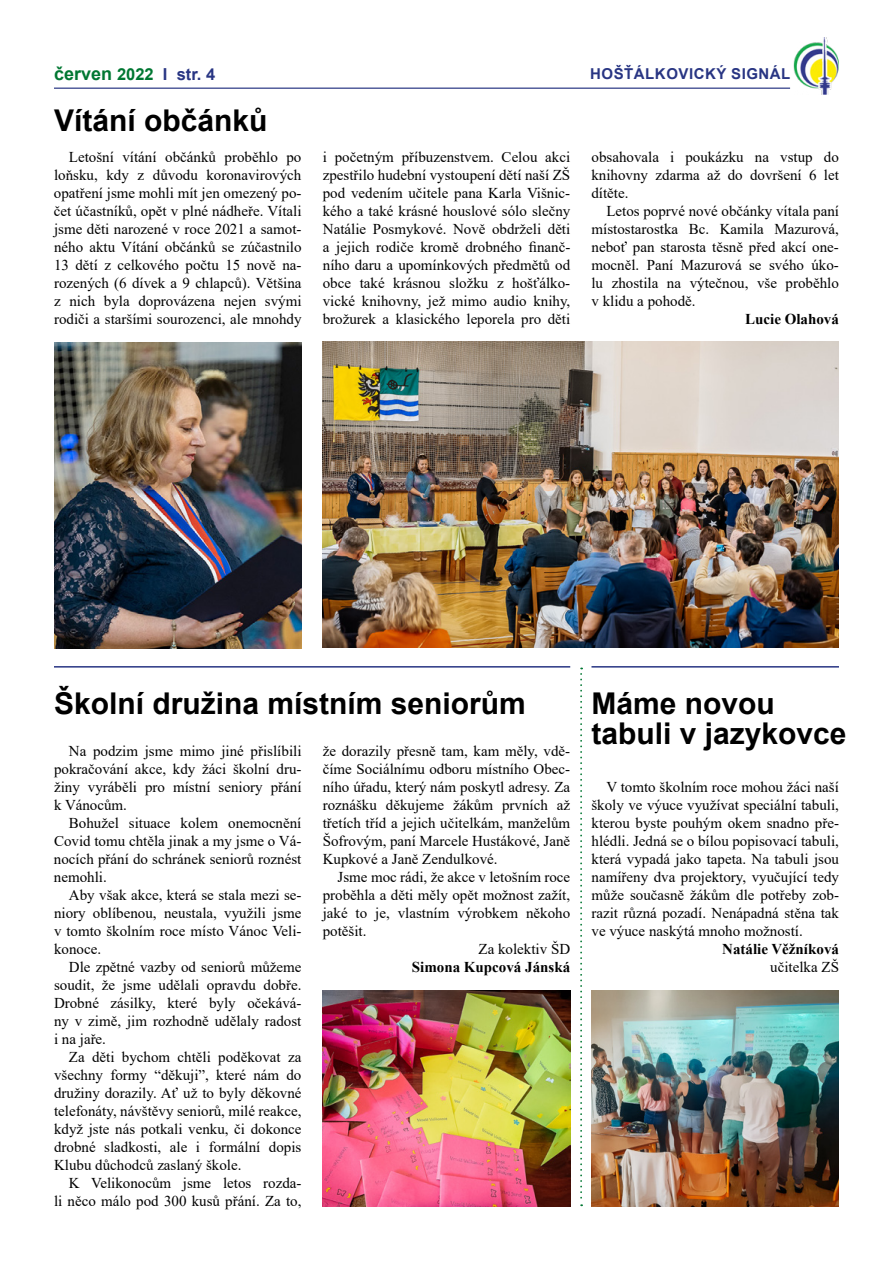
<style>
.page{position:relative;width:893px;height:1263px;background:#fff}
.page>*{position:absolute;margin:0;border:0;box-sizing:border-box;transform-origin:0 0}
.t1{font:700 30px/30px "Arial";color:#000}
.t2{font:700 18px "Arial";color:#007732}
.t3{font:15px/18px "Times New Roman";color:#000;text-align:justify}
.t4{font:700 15px "Times New Roman";color:#000}
.t5{font:700 15px "Arial";letter-spacing:.035em;color:#283583}
.s1{font-size:16.5px}
.s2{font-size:16.5px;color:#283583}
</style>
<div class="page">
<img style="left:781px;top:37px;width:58px;height:57px">
<hr style="left:54px;top:88px;width:736px;height:1px;background:#283583">
<hr style="left:54px;top:666px;width:516px;height:2px;background:#283583">
<svg style="left:580px;top:668px;width:2px;height:538px"></svg>
<img style="left:591px;top:990px;width:248px;height:216px">
<img style="left:323px;top:990px;width:247px;height:216px">
<img style="left:54px;top:342px;width:247px;height:306px">
<img style="left:323px;top:342px;width:516px;height:305px">
<hr style="left:591px;top:666px;width:248px;height:2px;background:#283583">
<p class="t2" style="left:54px;top:61px;width:163px">červen <span class="s1">2022</span> <span class="s2">I str. 4</span></p>
<p class="t5" style="left:590px;top:63px;width:202px">HOŠŤÁLKOVICKÝ SIGNÁL</p>
<h1 class="t1" style="left:54px;top:105px;width:215px">Vítání občánků</h1>
<p class="t3" style="left:54px;top:148px;width:249px;text-indent:15px">Letošní vítání občánků proběhlo po loňsku, kdy z důvodu koronavirových opatření jsme mohli mít jen omezený po&shy;čet účastníků, opět v plné nádheře. Vítali jsme děti narozené v roce 2021 a samot&shy;ného aktu Vítání občánků se zúčastnilo 13 dětí z celkového počtu 15 nově na&shy;rozených (6 dívek a 9 chlapců). Většina z nich byla doprovázena nejen svými rodiči a staršími sourozenci, ale mnohdy</p>
<p class="t3" style="left:323px;top:148px;width:249px">i početným příbuzenstvem. Celou akci zpestřilo hudební vystoupení dětí naší ZŠ pod vedením učitele pana Karla Višnic&shy;kého a také krásné houslové sólo slečny Natálie Posmykové. Nově obdrželi děti a jejich rodiče kromě drobného finanč&shy;ního daru a upomínkových předmětů od obce také krásnou složku z hošťálko&shy;vické knihovny, jež mimo audio knihy, brožurek a klasického leporela pro děti</p>
<p class="t3" style="left:591px;top:148px;width:249px">obsahovala i poukázku na vstup do knihovny zdarma až do dovršení 6 let dítěte.</p>
<p class="t3" style="left:591px;top:202px;width:249px;text-indent:15px">Letos poprvé nové občánky vítala paní místostarostka Bc. Kamila Mazurová, neboť pan starosta těsně před akcí one&shy;mocněl. Paní Mazurová se svého úko&shy;lu zhostila na výtečnou, vše proběhlo v klidu a pohodě.</p>
<p class="t4" style="left:745px;top:308px;width:95px">Lucie Olahová</p>
<h1 class="t1" style="left:54px;top:689px;width:473px">Školní družina místním seniorům</h1>
<p class="t3" style="left:54px;top:742px;width:249px;text-indent:15px">Na podzim jsme mimo jiné přislíbili pokračování akce, kdy žáci školní dru&shy;žiny vyráběli pro místní seniory přání k Vánocům.</p>
<p class="t3" style="left:54px;top:814px;width:249px;text-indent:15px">Bohužel situace kolem onemocnění Covid tomu chtěla jinak a my jsme o Vá&shy;nocích přání do schránek seniorů roznést nemohli.</p>
<p class="t3" style="left:54px;top:886px;width:249px;text-indent:15px">Aby však akce, která se stala mezi se&shy;niory oblíbenou, neustala, využili jsme v tomto školním roce místo Vánoc Veli&shy;konoce.</p>
<p class="t3" style="left:54px;top:958px;width:249px;text-indent:15px">Dle zpětné vazby od seniorů můžeme soudit, že jsme udělali opravdu dobře.<br>Drobné zásilky, které byly očekává&shy;ny v zimě, jim rozhodně udělaly radost i na jaře.</p>
<p class="t3" style="left:54px;top:1048px;width:249px;text-indent:15px">Za děti bychom chtěli poděkovat za všechny formy “děkuji”, které nám do družiny dorazily. Ať už to byly děkovné telefonáty, návštěvy seniorů, milé reakce, když jste nás potkali venku, či dokonce drobné sladkosti, ale i formální dopis Klubu důchodců zaslaný škole.</p>
<p class="t3" style="left:54px;top:1174px;width:249px;text-align:right">K Velikonocům jsme letos rozda-<br>li něco málo pod 300 kusů přání. Za to,</p>
<p class="t3" style="left:323px;top:742px;width:249px">že dorazily přesně tam, kam měly, vdě&shy;číme Sociálnímu odboru místního Obec&shy;ního úřadu, který nám poskytl adresy. Za roznášku děkujeme žákům prvních až třetích tříd a jejich učitelkám, manželům Šofrovým, paní Marcele Hustákové, Janě Kupkové a Janě Zendulkové.</p>
<p class="t3" style="left:338px;top:868px;width:234px">Jsme moc rádi, že akce v letošním roce</p>
<p class="t3" style="left:323px;top:886px;width:249px">proběhla a děti měly opět možnost zažít,</p>
<p class="t3" style="left:323px;top:904px;width:249px">jaké to je, vlastním výrobkem někoho</p>
<p class="t3" style="left:323px;top:922px;width:45px">potěšit.</p>
<p class="t3" style="left:479px;top:940px;width:93px">Za kolektiv ŠD</p>
<p class="t4" style="left:412px;top:956px;width:160px">Simona Kupcová Jánská</p>
<h1 class="t1" style="left:591px;top:689px;width:257px">Máme novou tabuli v jazykovce</h1>
<p class="t3" style="left:591px;top:778px;width:249px;text-indent:15px">V tomto školním roce mohou žáci naší školy ve výuce využívat speciální tabuli, kterou byste pouhým okem snadno pře&shy;hlédli. Jedná se o bílou popisovací tabuli, která vypadá jako tapeta. Na tabuli jsou namířeny dva projektory, vyučující tedy může současně žákům dle potřeby zob&shy;razit různá pozadí. Nenápadná stěna tak ve výuce naskýtá mnoho možností.</p>
<p class="t4" style="left:722px;top:938px;width:118px">Natálie Věžníková</p>
<p class="t3" style="left:770px;top:958px;width:70px">učitelka ZŠ</p>
</div>
